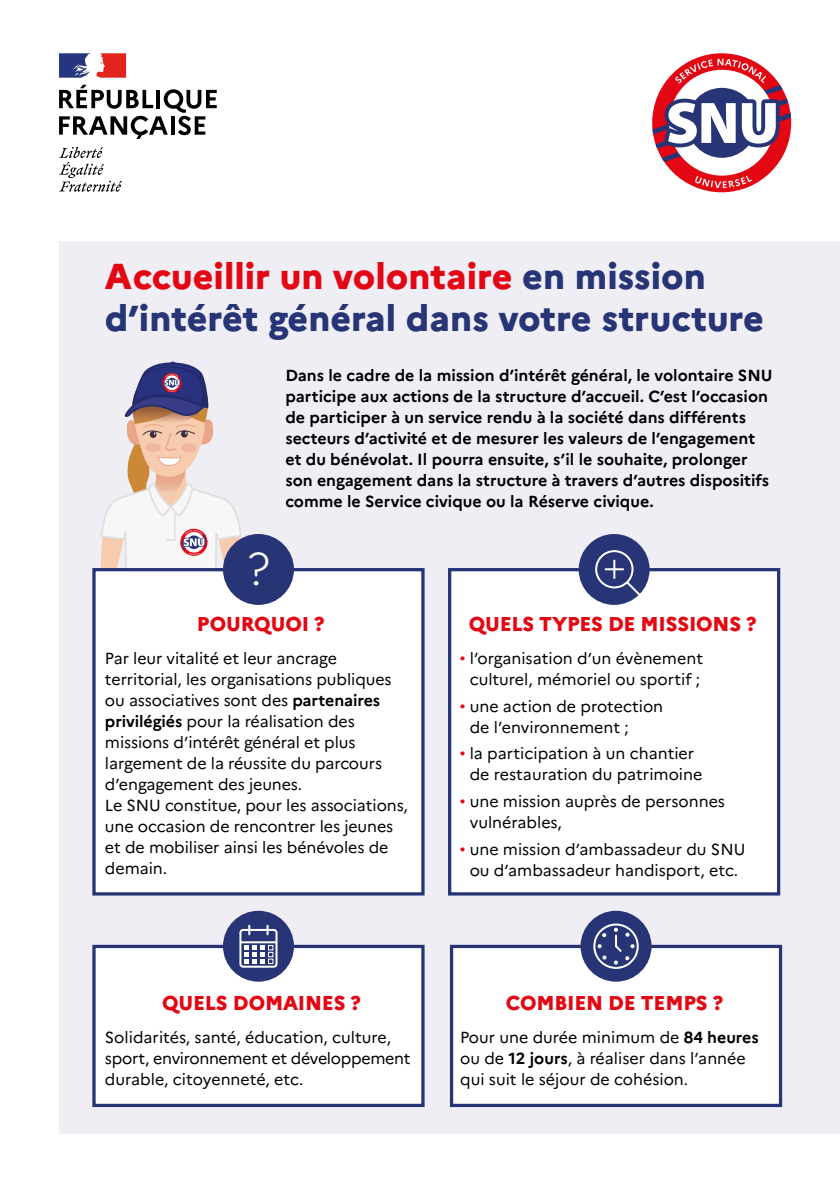
<style>
.page{position:relative;width:840px;height:1191px;background:#fff}
.page>*{position:absolute;margin:0;border:0;box-sizing:border-box;transform-origin:0 0}
.t1{font:300 45.6px "Marianne";color:#fff}
.t2{font:800 36px/42px "Marianne";color:#273475}
.t3{font:800 20px "Marianne";letter-spacing:-.01em;color:#e30613}
.t4{font:16px/21px "Marianne";letter-spacing:-.005em;color:#000}
.t5{font:700 16px/21px "Marianne";color:#000}
.s1{color:#e30613}
.s2{font-weight:700}
</style>
<div class="page">
<div style="left:59px;top:242px;width:780px;height:892px;background:#efeef5"></div>
<svg style="left:59px;top:85px;width:157px;height:54px"></svg>
<svg style="left:59px;top:147px;width:63px;height:45px"></svg>
<svg style="left:59px;top:53px;width:67px;height:25px"></svg>
<div style="left:651px;top:53px;width:139px;height:139px;background:#e30613;border-radius:50%"></div>
<div style="left:668px;top:70px;width:106px;height:106px;background:#fff;border-radius:50%"></div>
<svg style="left:652px;top:59px;width:138px;height:103px"></svg>
<svg style="left:694px;top:176px;width:57px;height:12px"></svg>
<svg style="left:100px;top:361px;width:143px;height:207px"></svg>
<div style="left:92px;top:944px;width:332px;height:163px;background:#fff;border:3px solid #273475"></div>
<div style="left:449px;top:944px;width:332px;height:163px;background:#fff;border:3px solid #273475"></div>
<div style="left:92px;top:568px;width:332px;height:327px;background:#fff;border:3px solid #273475"></div>
<div style="left:448px;top:568px;width:331px;height:327px;background:#fff;border:3px solid #273475"></div>
<div style="left:223px;top:534px;width:71px;height:71px;background:#273475;border-radius:50%"></div>
<div style="left:578px;top:534px;width:71px;height:71px;background:#273475;border-radius:50%"></div>
<div style="left:595px;top:550px;width:38px;height:38px;border:2px solid #fff;border-radius:50%"></div>
<svg style="left:604px;top:560px;width:44px;height:44px"></svg>
<div style="left:580px;top:910px;width:71px;height:71px;background:#273475;border-radius:50%"></div>
<svg style="left:593px;top:923px;width:46px;height:46px"></svg>
<div style="left:223px;top:910px;width:71px;height:71px;background:#273475;border-radius:50%"></div>
<div style="left:239px;top:929px;width:38px;height:38px;border:2px solid #fff;border-radius:3px"></div>
<svg style="left:248px;top:925px;width:2px;height:9px"></svg>
<svg style="left:266px;top:925px;width:2px;height:9px"></svg>
<hr style="left:240px;top:941px;width:36px;height:2px;background:#fff">
<svg style="left:244px;top:945px;width:29px;height:18px"></svg>
<h2 class="t2" style="left:105px;top:255px;width:660px"><span class="s1">Accueillir un volontaire</span> en mission d’intérêt général dans votre structure</h2>
<h1 class="t1" style="left:247px;top:541px;width:24px">?</h1>
<p class="t5" style="left:285px;top:365px;width:488px">Dans le cadre de la mission d’intérêt général, le volontaire SNU participe aux actions de la structure d’accueil. C’est l’occasion de participer à un service rendu à la société dans différents secteurs d’activité et de mesurer les valeurs de l’engagement et du bénévolat. Il pourra ensuite, s’il le souhaite, prolonger son engagement dans la structure à travers d’autres dispositifs comme le Service civique ou la Réserve civique.</p>
<p class="t3" style="left:197px;top:612px;width:129px">POURQUOI ?</p>
<p class="t4" style="left:105px;top:647px;width:304px">Par leur vitalité et leur ancrage territorial, les organisations publiques ou associatives sont des <span class="s2">partenaires privilégiés</span> pour la réalisation des missions d’intérêt général et plus largement de la réussite du parcours d’engagement des jeunes.<br>Le SNU constitue, pour les associations, une occasion de rencontrer les jeunes et de mobiliser ainsi les bénévoles de demain.</p>
<p class="t3" style="left:162px;top:991px;width:200px">QUELS DOMAINES ?</p>
<p class="t4" style="left:105px;top:1026px;width:307px">Solidarités, santé, éducation, culture, sport, environnement et développement durable, citoyenneté, etc.</p>
<p class="t3" style="left:468px;top:612px;width:289px">QUELS TYPES DE MISSIONS ?</p>
<p class="t4" style="left:459px;top:647px;width:245px;text-align:center"><span class="s1">•</span> l’organisation d’un évènement culturel, mémoriel ou sportif ;</p>
<p class="t4" style="left:469px;top:695px;width:195px;text-indent:-10px"><span class="s1">•</span> une action de protection de l’environnement ;</p>
<p class="t4" style="left:469px;top:743px;width:234px;text-indent:-10px"><span class="s1">•</span> la participation à un chantier de restauration du patrimoine</p>
<p class="t4" style="left:469px;top:790px;width:257px;text-indent:-10px"><span class="s1">•</span> une mission auprès de personnes vulnérables,</p>
<p class="t4" style="left:459px;top:838px;width:287px;text-align:center"><span class="s1">•</span> une mission d’ambassadeur du SNU ou d’ambassadeur handisport, etc.</p>
<p class="t3" style="left:505px;top:991px;width:219px">COMBIEN DE TEMPS ?</p>
<p class="t4" style="left:460px;top:1026px;width:300px">Pour une durée minimum de <span class="s2">84 heures </span>ou de <span class="s2">12 jours</span>, à réaliser dans l’année qui suit le séjour de cohésion.</p>
</div>
